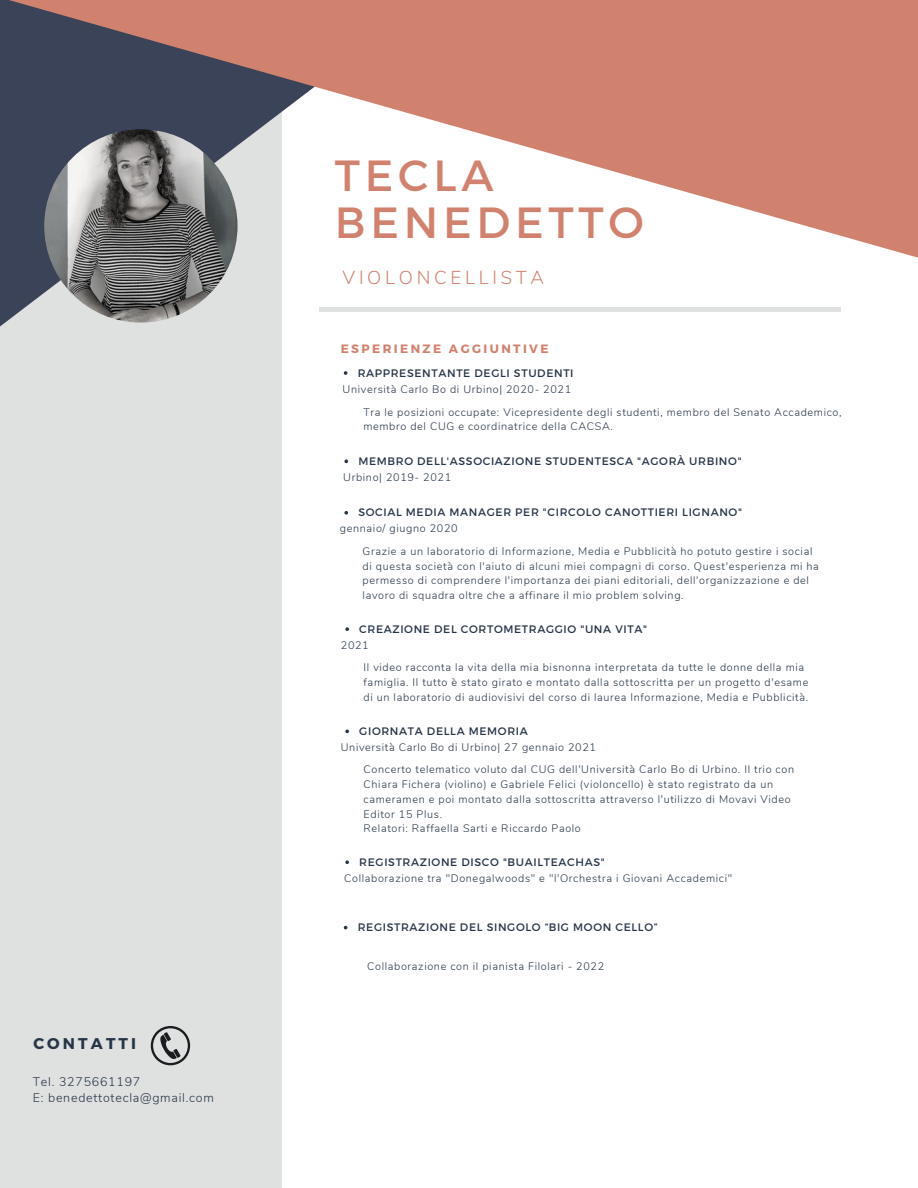
<style>
.page{position:relative;width:918px;height:1188px;background:#fff}
.page>*{position:absolute;margin:0;border:0;box-sizing:border-box;transform-origin:0 0}
.t1{font:43.65px/47.2px "Montserrat";letter-spacing:.11em;color:#d0826f}
.t2{font:300 18.75px "Nunito";letter-spacing:.2em;color:#d0826f}
.t3{font:700 15.6px "Montserrat";letter-spacing:.2em;color:#263547}
.t4{font:300 12.45px/16.8px "Nunito";letter-spacing:.06em;color:#263547}
.t5{font:700 12.15px "Montserrat";letter-spacing:.2em;color:#d0826f}
.t6{font:300 10.8px/14.7px "Nunito";letter-spacing:.06em;color:#263547}
.t7{font:10.8px "Montserrat";letter-spacing:.06em;color:#263547}
</style>
<div class="page">
<div style="left:0;top:0;width:282px;height:1188px;background:#dfe0e0"></div>
<svg style="left:0;top:292px;width:348px;height:82px"></svg>
<img style="left:44px;top:129px;width:194px;height:194px;border-radius:50%">
<svg style="left:0;top:0;width:918px;height:292px"></svg>
<svg style="left:345px;top:860px;width:4px;height:4px"></svg>
<svg style="left:345px;top:627px;width:4px;height:4px"></svg>
<svg style="left:151px;top:1026px;width:39px;height:39px"></svg>
<svg style="left:344px;top:460px;width:4px;height:3px"></svg>
<svg style="left:344px;top:371px;width:3px;height:4px"></svg>
<div style="left:320px;top:307px;width:521px;height:5px;background:#dfe0e0"></div>
<svg style="left:345px;top:730px;width:4px;height:3px"></svg>
<svg style="left:344px;top:511px;width:4px;height:4px"></svg>
<h3 class="t3" style="left:33px;top:1033px;width:104px">CONTATTI</h3>
<p class="t4" style="left:33px;top:1073px;width:183px">Tel. 3275661197<br>E: benedettotecla@gmail.com</p>
<h1 class="t1" style="left:335px;top:150px;width:310px">TECLA<br>BENEDETTO</h1>
<h2 class="t2" style="left:343px;top:265px;width:203px">VIOLONCELLISTA</h2>
<p class="t5" style="left:341px;top:340px;width:210px">ESPERIENZE AGGIUNTIVE</p>
<p class="t7" style="left:358px;top:366px;width:217px">RAPPRESENTANTE DEGLI STUDENTI</p>
<p class="t6" style="left:363px;top:378px;width:480px;line-height:23px;text-indent:-21px">Università Carlo Bo di Urbino| 2020- 2021<br>Tra le posizioni occupate: Vicepresidente degli studenti, membro del Senato Accademico,</p>
<p class="t6" style="left:363px;top:419px;width:251px">membro del CUG e coordinatrice della CACSA.</p>
<p class="t7" style="left:358px;top:454px;width:385px">MEMBRO DELL'ASSOCIAZIONE STUDENTESCA "AGORÀ URBINO"</p>
<p class="t6" style="left:343px;top:470px;width:109px">Urbino| 2019- 2021</p>
<p class="t7" style="left:358px;top:506px;width:385px">SOCIAL MEDIA MANAGER PER "CIRCOLO CANOTTIERI LIGNANO"</p>
<p class="t6" style="left:363px;top:518px;width:451px;line-height:22.4px;text-indent:-23px">gennaio/ giugno 2020<br>Grazie a un laboratorio di Informazione, Media e Pubblicità ho potuto gestire i social</p>
<p class="t6" style="left:363px;top:559px;width:458px">di questa società con l'aiuto di alcuni miei compagni di corso. Quest'esperienza mi ha permesso di comprendere l'importanza dei piani editoriali, dell'organizzazione e del lavoro di squadra oltre che a affinare il mio problem solving.</p>
<p class="t7" style="left:359px;top:622px;width:289px">CREAZIONE DEL CORTOMETRAGGIO "UNA VITA"</p>
<p class="t6" style="left:364px;top:634px;width:442px;line-height:22.4px;text-indent:-23px">2021<br>Il video racconta la vita della mia bisnonna interpretata da tutte le donne della mia</p>
<p class="t6" style="left:364px;top:675px;width:446px">famiglia. Il tutto è stato girato e montato dalla sottoscritta per un progetto d'esame di un laboratorio di audiovisivi del corso di laurea Informazione, Media e Pubblicità.</p>
<p class="t7" style="left:359px;top:724px;width:170px">GIORNATA DELLA MEMORIA</p>
<p class="t6" style="left:364px;top:736px;width:432px;line-height:22.4px;text-indent:-23px">Università Carlo Bo di Urbino| 27 gennaio 2021<br>Concerto telematico voluto dal CUG dell'Università Carlo Bo di Urbino. Il trio con</p>
<p class="t6" style="left:364px;top:777px;width:429px">Chiara Fichera (violino) e Gabriele Felici (violoncello) è stato registrato da un cameramen e poi montato dalla sottoscritta attraverso l'utilizzo di Movavi Video Editor 15 Plus.<br>Relatori: Raffaella Sarti e Riccardo Paolo</p>
<p class="t7" style="left:359px;top:855px;width:247px">REGISTRAZIONE DISCO "BUAILTEACHAS"</p>
<p class="t6" style="left:344px;top:871px;width:389px">Collaborazione tra "Donegalwoods" e "l'Orchestra i Giovani Accademici"</p>
<p class="t7" style="left:358px;top:920px;width:301px">REGISTRAZIONE DEL SINGOLO “BIG MOON CELLO”</p>
<p class="t6" style="left:367px;top:959px;width:239px">Collaborazione con il pianista Filolari - 2022</p>
</div>
